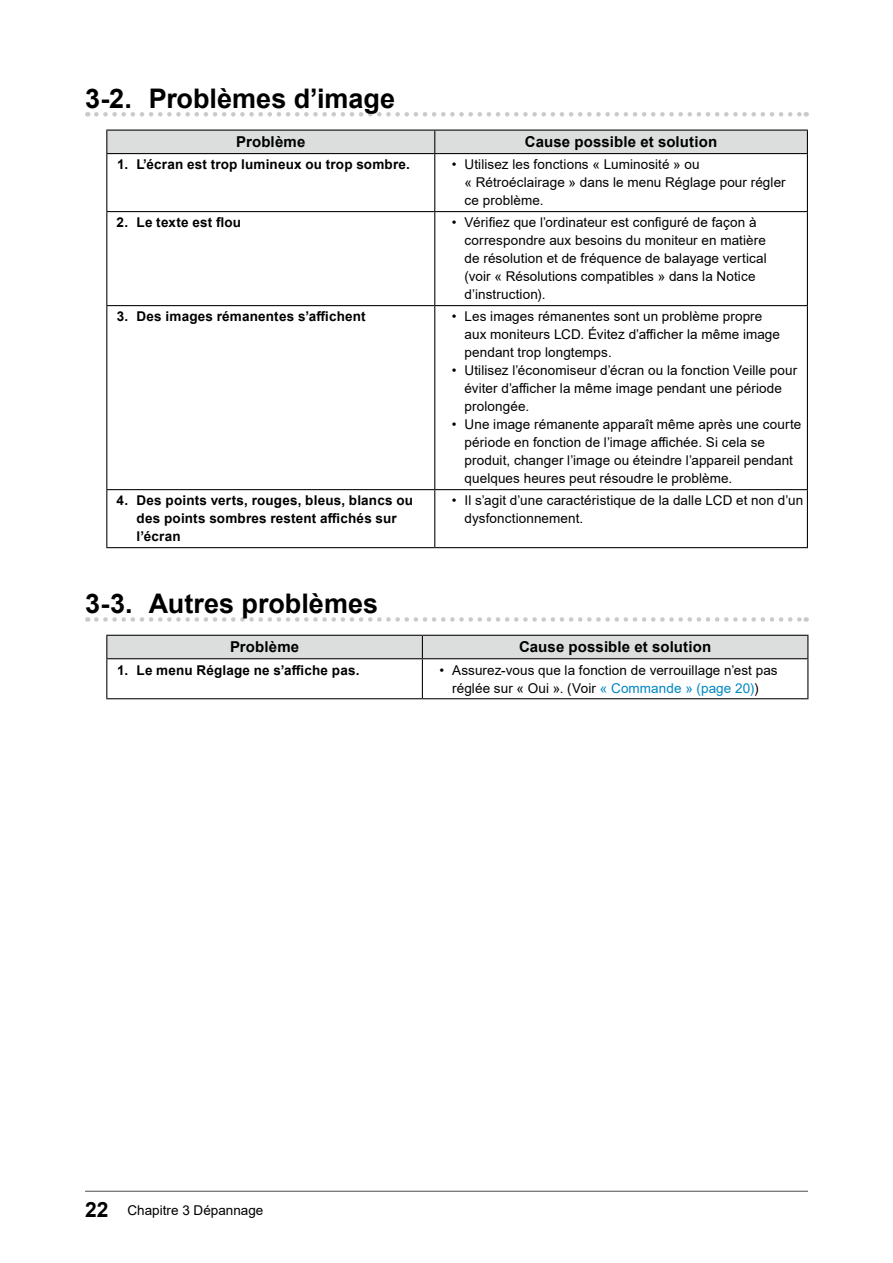
<style>
.page{position:relative;width:893px;height:1263px;background:#fff}
.page>*{position:absolute;margin:0;border:0;box-sizing:border-box;transform-origin:0 0}
.t1{font:700 27px "Arial";color:#000}
.t2{font:700 15px "Arial";letter-spacing:.01em;color:#000}
.t3{font:13.5px/18px "Arial";letter-spacing:.005em;color:#000}
.t4{font:700 13.5px/18px "Arial";letter-spacing:.015em;color:#000}
.s1{color:#0087c3}
.s2{font-weight:700;font-size:21px}
</style>
<div class="page">
<hr style="left:85px;top:1191px;width:723px;height:1px;background:#595757">
<svg style="left:96px;top:112px;width:711px;height:5px"></svg>
<svg style="left:96px;top:617px;width:711px;height:5px"></svg>
<div style="left:106px;top:130px;width:702px;height:23px;background:#dcdddd"></div>
<hr style="left:106px;top:153px;width:329px;height:1px;background:#000">
<hr style="left:435px;top:153px;width:373px;height:1px;background:#000">
<hr style="left:106px;top:154px;width:1px;height:57px;background:#000">
<hr style="left:434px;top:154px;width:1px;height:57px;background:#000">
<hr style="left:807px;top:154px;width:1px;height:57px;background:#000">
<hr style="left:106px;top:211px;width:329px;height:1px;background:#000">
<hr style="left:106px;top:212px;width:1px;height:93px;background:#000">
<hr style="left:435px;top:211px;width:373px;height:1px;background:#000">
<hr style="left:434px;top:212px;width:1px;height:93px;background:#000">
<hr style="left:807px;top:212px;width:1px;height:93px;background:#000">
<hr style="left:106px;top:305px;width:329px;height:1px;background:#000">
<hr style="left:106px;top:306px;width:1px;height:183px;background:#000">
<hr style="left:435px;top:305px;width:373px;height:1px;background:#000">
<hr style="left:434px;top:306px;width:1px;height:183px;background:#000">
<hr style="left:807px;top:306px;width:1px;height:183px;background:#000">
<hr style="left:106px;top:489px;width:329px;height:1px;background:#000">
<hr style="left:106px;top:490px;width:1px;height:57px;background:#000">
<hr style="left:435px;top:489px;width:373px;height:1px;background:#000">
<hr style="left:434px;top:490px;width:1px;height:57px;background:#000">
<hr style="left:807px;top:490px;width:1px;height:57px;background:#000">
<hr style="left:106px;top:547px;width:329px;height:1px;background:#000">
<hr style="left:435px;top:547px;width:373px;height:1px;background:#000">
<div style="left:106px;top:635px;width:702px;height:23px;background:#dcdddd"></div>
<hr style="left:106px;top:658px;width:316px;height:1px;background:#000">
<hr style="left:422px;top:658px;width:386px;height:1px;background:#000">
<hr style="left:106px;top:659px;width:1px;height:39px;background:#000">
<hr style="left:422px;top:659px;width:1px;height:39px;background:#000">
<hr style="left:807px;top:659px;width:1px;height:39px;background:#000">
<hr style="left:106px;top:698px;width:316px;height:1px;background:#000">
<hr style="left:422px;top:698px;width:386px;height:1px;background:#000">
<h1 class="t1" style="left:85px;top:80px;width:312px">3-2. Problèmes d’image</h1>
<p class="t2" style="left:236px;top:131px;width:71px">Problème</p>
<p class="t2" style="left:525px;top:131px;width:194px">Cause possible et solution</p>
<p class="t4" style="left:117px;top:156px;width:294px">1. L’écran est trop lumineux ou trop sombre.</p>
<p class="t3" style="left:465px;top:156px;width:323px;text-indent:-13px">• Utilisez les fonctions « Luminosité » ou<br>« Rétroéclairage » dans le menu Réglage pour régler ce problème.</p>
<p class="t4" style="left:116px;top:214px;width:126px">2. Le texte est flou</p>
<p class="t3" style="left:465px;top:214px;width:304px;text-indent:-13px">• Vérifiez que l’ordinateur est configuré de façon à correspondre aux besoins du moniteur en matière de résolution et de fréquence de balayage vertical (voir « Résolutions compatibles » dans la Notice d’instruction).</p>
<p class="t4" style="left:117px;top:308px;width:250px">3. Des images rémanentes s’affichent</p>
<p class="t3" style="left:465px;top:308px;width:317px;text-indent:-13px">• Les images rémanentes sont un problème propre aux moniteurs LCD. Évitez d’afficher la même image pendant trop longtemps.</p>
<p class="t3" style="left:465px;top:362px;width:334px;text-indent:-13px">• Utilisez l’économiseur d’écran ou la fonction Veille pour éviter d’afficher la même image pendant une période prolongée.</p>
<p class="t3" style="left:465px;top:416px;width:338px;text-indent:-13px">• Une image rémanente apparaît même après une courte période en fonction de l’image affichée. Si cela se produit, changer l’image ou éteindre l’appareil pendant quelques heures peut résoudre le problème.</p>
<p class="t4" style="left:137px;top:492px;width:278px;text-indent:-20px">4. Des points verts, rouges, bleus, blancs ou des points sombres restent affichés sur l’écran</p>
<p class="t3" style="left:465px;top:492px;width:340px;text-indent:-13px">• Il s’agit d’une caractéristique de la dalle LCD et non d’un dysfonctionnement.</p>
<h1 class="t1" style="left:85px;top:585px;width:295px">3-3. Autres problèmes</h1>
<p class="t2" style="left:230px;top:636px;width:71px">Problème</p>
<p class="t2" style="left:519px;top:636px;width:194px">Cause possible et solution</p>
<p class="t4" style="left:117px;top:661px;width:244px">1. Le menu Réglage ne s’affiche pas.</p>
<p class="t3" style="left:439px;top:661px;width:340px;text-align:center">• Assurez-vous que la fonction de verrouillage n’est pas réglée sur « Oui ». (Voir <span class="s1">« Commande » (page 20)</span>)</p>
<p class="t3" style="left:85px;top:1201px;width:180px"><span class="s2">22</span> Chapitre 3 Dépannage</p>
</div>
